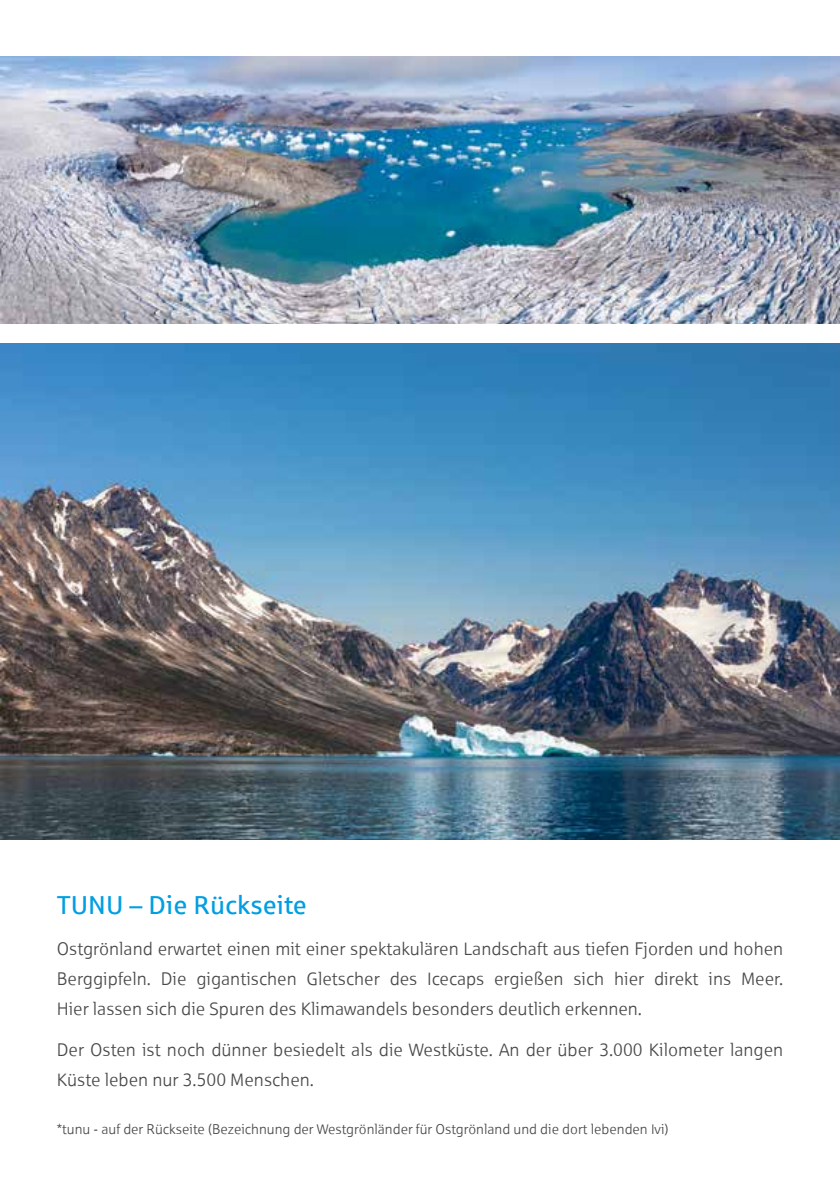
<style>
.page{position:relative;width:840px;height:1191px;background:#fff}
.page>*{position:absolute;margin:0;border:0;box-sizing:border-box;transform-origin:0 0}
.t1{font:26px "Sparkasse Rg";color:#009ee3}
.t2{font:18px/30px "Sparkasse Lt";color:#484847;text-align:justify}
.t3{font:14px "Sparkasse Lt";color:#484847}
</style>
<div class="page">
<img style="left:0;top:343px;width:839px;height:496px">
<img style="left:0;top:57px;width:839px;height:267px">
<h1 class="t1" style="left:57px;top:888px;width:251px">TUNU – Die Rückseite</h1>
<p class="t2" style="left:57px;top:933px;width:727px">Ostgrönland erwartet einen mit einer spektakulären Landschaft aus tiefen Fjorden und hohen Berggipfeln. Die gigantischen Gletscher des Icecaps ergießen sich hier direkt ins Meer.<br>Hier lassen sich die Spuren des Klimawandels besonders deutlich erkennen.</p>
<p class="t2" style="left:57px;top:1034px;width:727px">Der Osten ist noch dünner besiedelt als die Westküste. An der über 3.000 Kilometer langen<br>Küste leben nur 3.500 Menschen.</p>
<p class="t3" style="left:57px;top:1121px;width:613px">*tunu - auf der Rückseite (Bezeichnung der Westgrönländer für Ostgrönland und die dort lebenden Ivi)</p>
</div>
